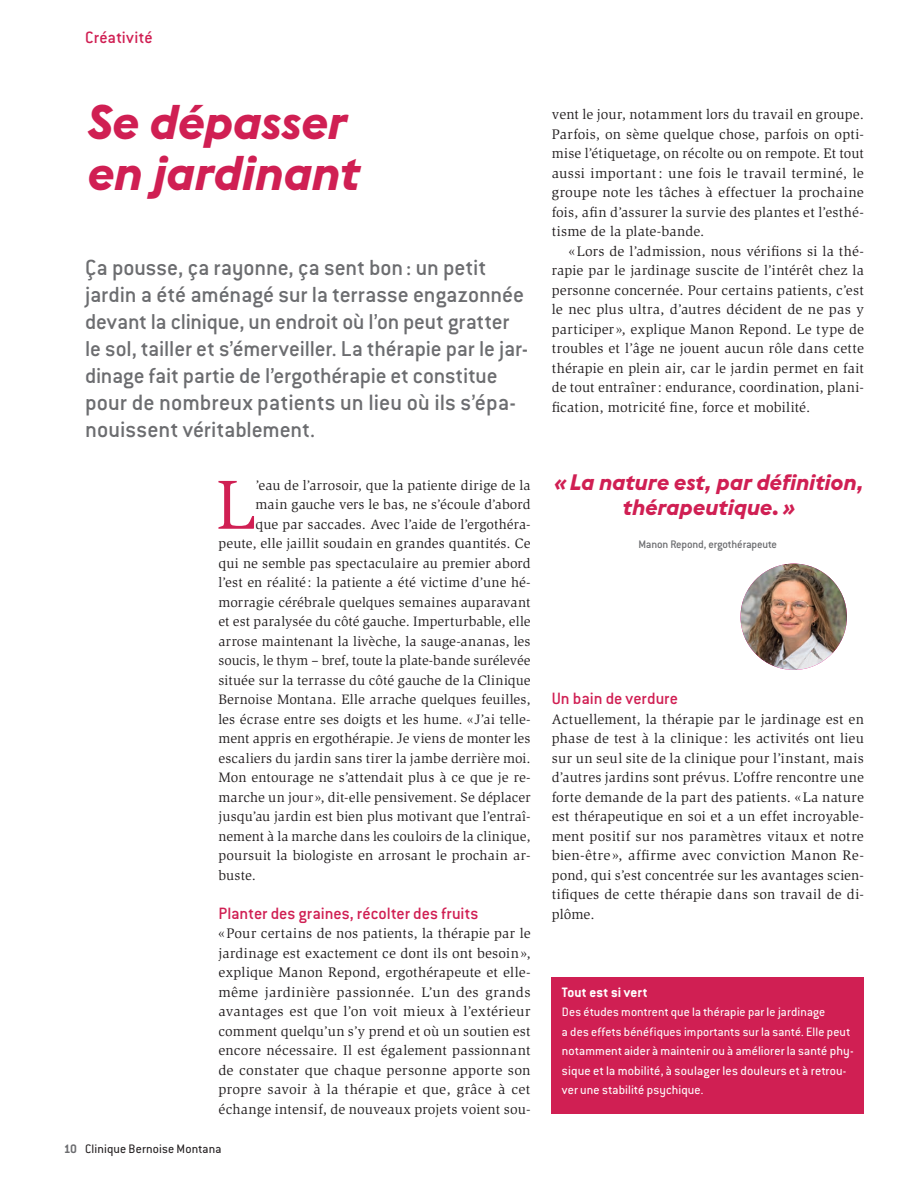
<style>
.page{position:relative;width:915px;height:1191px;background:#fff}
.page>*{position:absolute;margin:0;border:0;box-sizing:border-box;transform-origin:0 0}
.t1{font:71.4px "Slimbach Std";color:#d01f53}
.t2{font:italic 700 48px/51px "Euclid Flex";letter-spacing:-.005em;color:#d01f53}
.t3{font:500 24.3px "Conduit ITC";color:#6c6d70}
.t4{font:500 24px/27px "Conduit ITC";letter-spacing:-.005em;color:#6c6d70}
.t5{font:500 23.7px/27px "Conduit ITC";letter-spacing:-.01em;color:#6c6d70}
.t6{font:italic 700 22.05px/25.5px "Euclid Flex";letter-spacing:.005em;color:#d01f53;text-align:center}
.t7{font:500 18px "Conduit ITC";color:#d01f53}
.t8{font:700 15px "Conduit ITC";letter-spacing:.01em;color:#fff}
.t9{font:14.25px/19.5px "Slimbach Std";letter-spacing:.015em;color:#231f20;text-align:justify}
.t10{font:14.1px "Slimbach Std";letter-spacing:.01em;color:#231f20}
.t11{font:13.8px "Conduit ITC";letter-spacing:.01em;color:#fff}
.t12{font:13.5px "Conduit ITC";letter-spacing:.01em;color:#fff}
.t13{font:13.5px "Conduit ITC";letter-spacing:.01em;color:#231f20}
.t14{font:13.35px/19.5px "Conduit ITC";letter-spacing:.015em;color:#fff}
.t15{font:500 12px "Conduit ITC";letter-spacing:-.015em;color:#6c6d70}
.s1{font-size:24.3px}
.s2{font-weight:700;color:#6c6d70}
.s3{font-size:13.8px}
.s4{font-size:13.5px}
</style>
<div class="page">
<div style="left:551px;top:977px;width:312px;height:137px;background:#d01f53"></div>
<img style="left:740px;top:563px;width:106px;height:107px;border-radius:53px">
<p class="t7" style="left:85px;top:26px;width:69px">Créativité</p>
<h2 class="t2" style="left:85px;top:96px;width:274px">Se dépasser en jardinant</h2>
<h3 class="t4" style="left:85px;top:253px;width:440px">Ça pousse, ça rayonne, ça sent bon : un petit jardin a été aménagé sur la terrasse engazonnée</h3>
<h3 class="t5" style="left:85px;top:307px;width:444px">devant la clinique, un endroit où l’on peut gratter le sol, tailler et s’émerveiller. La thérapie par le jar&shy;dinage fait partie de l’ergothérapie et constitue</h3>
<h3 class="t3" style="left:85px;top:388px;width:432px">pour de nombreux patients un lieu où ils s’épa-</h3>
<h3 class="t4" style="left:85px;top:415px;width:231px"><span class="s1">nouissent</span> véritablement.</h3>
<h1 class="t1" style="left:216px;top:464px;width:41px">L</h1>
<p class="t10" style="left:255px;top:477px;width:276px">’eau de l’arrosoir, que la patiente dirige de la</p>
<p class="t10" style="left:255px;top:496px;width:276px">main gauche vers le bas, ne s’écoule d’abord</p>
<p class="t10" style="left:255px;top:516px;width:276px">que par saccades. Avec l’aide de l’ergothéra-</p>
<p class="t10" style="left:218px;top:535px;width:313px">peute, elle jaillit soudain en grandes quantités. Ce</p>
<p class="t10" style="left:218px;top:555px;width:313px">qui ne semble pas spectaculaire au premier abord</p>
<p class="t10" style="left:218px;top:574px;width:313px">l’est en réalité : la patiente a été victime d’une hé-</p>
<p class="t10" style="left:218px;top:594px;width:313px">morragie cérébrale quelques semaines auparavant</p>
<p class="t10" style="left:218px;top:613px;width:313px">et est paralysée du côté gauche. Imperturbable, elle</p>
<p class="t10" style="left:218px;top:633px;width:313px">arrose maintenant la livèche, la sauge-ananas, les</p>
<p class="t10" style="left:218px;top:652px;width:313px">soucis, le thym – bref, toute la plate-bande surélevée</p>
<p class="t10" style="left:218px;top:672px;width:313px">située sur la terrasse du côté gauche de la Clinique</p>
<p class="t10" style="left:218px;top:691px;width:313px">Bernoise Montana. Elle arrache quelques feuilles,</p>
<p class="t10" style="left:218px;top:711px;width:313px">les écrase entre ses doigts et les hume. « J’ai telle-</p>
<p class="t10" style="left:218px;top:730px;width:313px">ment appris en ergothérapie. Je viens de monter les</p>
<p class="t10" style="left:218px;top:750px;width:313px">escaliers du jardin sans tirer la jambe derrière moi.</p>
<p class="t10" style="left:218px;top:769px;width:313px">Mon entourage ne s’attendait plus à ce que je re-</p>
<p class="t10" style="left:218px;top:789px;width:313px">marche un jour », dit-elle pensivement. Se déplacer</p>
<p class="t10" style="left:218px;top:808px;width:313px">jusqu’au jardin est bien plus motivant que l’entraî-</p>
<p class="t10" style="left:218px;top:828px;width:313px">nement à la marche dans les couloirs de la clinique,</p>
<p class="t10" style="left:218px;top:847px;width:313px">poursuit la biologiste en arrosant le prochain ar-</p>
<p class="t10" style="left:218px;top:867px;width:39px">buste.</p>
<p class="t7" style="left:218px;top:902px;width:261px">Planter des graines, récolter des fruits</p>
<p class="t9" style="left:218px;top:924px;width:313px">«Pour certains de nos patients, la thérapie par le jardinage est exactement ce dont ils ont besoin», explique Manon Repond, ergothérapeute et elle&shy;même jardinière passionnée. L’un des grands avantages est que l’on voit mieux à l’extérieur comment quelqu’un s’y prend et où un soutien est encore nécessaire. Il est également passionnant de constater que chaque personne apporte son propre savoir à la thérapie et que, grâce à cet échange intensif, de nouveaux projets voient sou-</p>
<p class="t13" style="left:64px;top:1140px;width:159px"><span class="s2">10</span> Clinique Bernoise Montana</p>
<p class="t9" style="left:551px;top:105px;width:313px">vent le jour, notamment lors du travail en groupe.<br>Parfois, on sème quelque chose, parfois on opti&shy;mise l’étiquetage, on récolte ou on rempote. Et tout aussi important: une fois le travail terminé, le groupe note les tâches à effectuer la prochaine fois, afin d’assurer la survie des plantes et l’esthé&shy;tisme de la plate-bande.</p>
<p class="t9" style="left:551px;top:241px;width:313px;text-indent:17px">«Lors de l’admission, nous vérifions si la thé&shy;rapie par le jardinage suscite de l’intérêt chez la personne concernée. Pour certains patients, c’est le nec plus ultra, d’autres décident de ne pas y participer », explique Manon Repond. Le type de troubles et l’âge ne jouent aucun rôle dans cette thérapie en plein air, car le jardin permet en fait de tout entraîner: endurance, coordination, plani&shy;fication, motricité fine, force et mobilité.</p>
<h3 class="t6" style="left:553px;top:469px;width:310px">«La nature est, par définition, thérapeutique.»</h3>
<p class="t15" style="left:638px;top:537px;width:140px">Manon Repond, ergothérapeute</p>
<p class="t7" style="left:551px;top:688px;width:128px">Un bain de verdure</p>
<p class="t9" style="left:551px;top:709px;width:313px">Actuellement, la thérapie par le jardinage est en phase de test à la clinique : les activités ont lieu sur un seul site de la clinique pour l’instant, mais d’autres jardins sont prévus. L’offre rencontre une forte demande de la part des patients. «La nature est thérapeutique en soi et a un effet incroyable&shy;ment positif sur nos paramètres vitaux et notre bien-être », affirme avec conviction Manon Re&shy;pond, qui s’est concentrée sur les avantages scien&shy;tifiques de cette thérapie dans son travail de di&shy;plôme.</p>
<p class="t8" style="left:561px;top:983px;width:87px">Tout est si vert</p>
<p class="t14" style="left:561px;top:1002px;width:289px">Des études montrent que la thérapie par le jardinage<br>a des effets bénéfiques importants sur la santé. Elle peut</p>
<p class="t12" style="left:561px;top:1043px;width:293px">notamment aider à maintenir ou à améliorer la santé <span class="s3">phy-</span></p>
<p class="t11" style="left:561px;top:1062px;width:286px">sique et la mobilité, à soulager les douleurs et à re<span class="s4">trou-</span></p>
<p class="t12" style="left:561px;top:1082px;width:143px">ver une stabilité psychique.</p>
</div>
